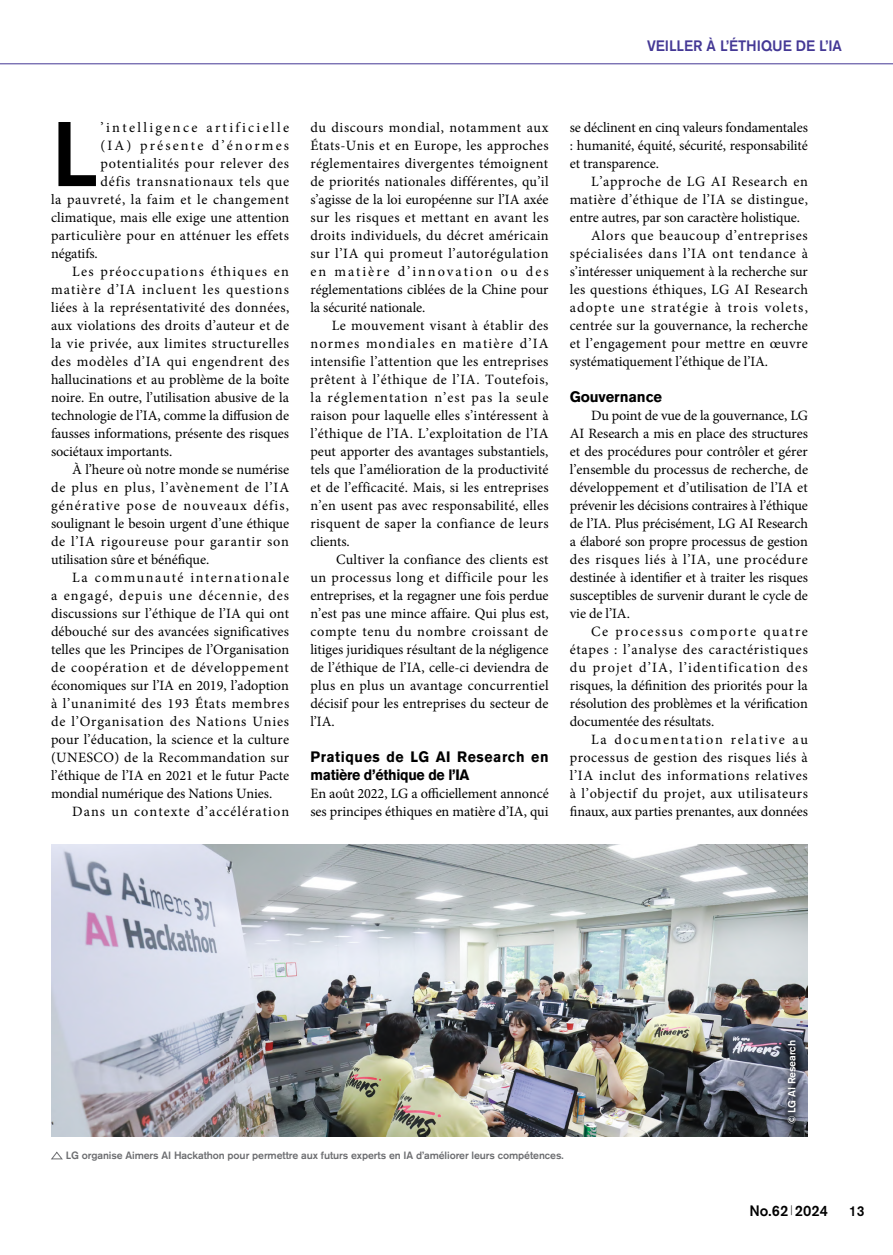
<style>
.page{position:relative;width:893px;height:1255px;background:#fff}
.page>*{position:absolute;margin:0;border:0;box-sizing:border-box;transform-origin:0 0}
.t1{font:500 90.75px "Akzidenz Grotesk BQ";color:#000}
.t2{font:700 15px/18px "Akzidenz Grotesk BQ";letter-spacing:.04em;color:#000;scale:.94 1}
.t3{font:500 15px "Akzidenz Grotesk BQ";letter-spacing:-.005em;color:#443895}
.t4{font:700 15px "Akzidenz Grotesk BQ";letter-spacing:-.005em;color:#000}
.t5{font:500 15px "Akzidenz Grotesk BQ";letter-spacing:.005em;color:#000}
.t6{font:14.25px/18px "Minion Pro";letter-spacing:.01em;color:#000;text-align:justify}
.t7{font:14.25px "Minion Pro";letter-spacing:.03em;color:#000}
.t8{font:14.25px "Minion Pro";letter-spacing:.05em;color:#000}
.t9{font:14.25px "Minion Pro";letter-spacing:.055em;color:#000}
.t10{font:14.25px "Minion Pro";letter-spacing:.045em;color:#000}
.t11{font:14.25px "Minion Pro";letter-spacing:.08em;color:#000}
.t12{font:14.25px "Minion Pro";letter-spacing:.075em;color:#000}
.t13{font:14.25px "Minion Pro";letter-spacing:.04em;color:#000}
.t14{font:14.25px "Minion Pro";letter-spacing:.06em;color:#000}
.t15{font:14.25px "Minion Pro";letter-spacing:.07em;color:#000}
.t16{font:14.25px "Minion Pro";letter-spacing:.085em;color:#000}
.t17{font:14.25px "Minion Pro";letter-spacing:.1em;color:#000}
.t18{font:14.25px "Minion Pro";letter-spacing:.165em;color:#000}
.t19{font:14.25px "Minion Pro";letter-spacing:.15em;color:#000}
.t20{font:500 14.25px "Akzidenz Grotesk BQ";color:#000;scale:.95 1}
.t21{font:500 10.5px "Akzidenz Grotesk BQ";letter-spacing:-.01em;color:#6d6e71}
.t22{font:500 10.5px "Akzidenz Grotesk BQ";letter-spacing:-.01em;color:#fff}
.s1{font-family:"Apple SD Gothic Neo";font-weight:700;font-size:10.5px}
</style>
<div class="page">
<hr style="left:0;top:64px;width:893px;height:1px;background:#443895">
<img style="left:51px;top:844px;width:757px;height:292px">
<div style="left:779px;top:1032px;width:25px;height:100px;background:#000;opacity:.39"></div>
<svg style="left:51px;top:1151px;width:12px;height:8px"></svg>
<p class="t3" style="left:647px;top:37px;width:196px">VEILLER À L’ÉTHIQUE DE L’IA</p>
<h1 class="t1" style="left:51px;top:99px;width:49px">L</h1>
<p class="t18" style="left:101px;top:118px;width:190px">’intelligence artificielle</p>
<p class="t19" style="left:101px;top:136px;width:190px">(IA) présente d’énormes</p>
<p class="t8" style="left:101px;top:154px;width:190px">potentialités pour relever des</p>
<p class="t9" style="left:101px;top:172px;width:190px">défis transnationaux tels que</p>
<p class="t10" style="left:51px;top:190px;width:240px">la pauvreté, la faim et le changement</p>
<p class="t6" style="left:51px;top:209px;width:240px">climatique, mais elle exige une attention</p>
<p class="t7" style="left:51px;top:226px;width:239px">particulière pour en atténuer les effets</p>
<p class="t6" style="left:51px;top:245px;width:48px">négatifs.</p>
<p class="t16" style="left:72px;top:262px;width:218px">Les préoccupations éthiques en</p>
<p class="t12" style="left:51px;top:280px;width:239px">matière d’IA incluent les questions</p>
<p class="t7" style="left:51px;top:298px;width:240px">liées à la représentativité des données,</p>
<p class="t6" style="left:51px;top:316px;width:240px">aux violations des droits d’auteur et de</p>
<p class="t13" style="left:51px;top:334px;width:239px">la vie privée, aux limites structurelles</p>
<p class="t10" style="left:51px;top:352px;width:240px">des modèles d’IA qui engendrent des</p>
<p class="t6" style="left:51px;top:370px;width:240px">hallucinations et au problème de la boîte</p>
<p class="t6" style="left:51px;top:388px;width:239px">noire. En outre, l’utilisation abusive de la</p>
<p class="t6" style="left:51px;top:406px;width:240px">technologie de l’IA, comme la diffusion de</p>
<p class="t6" style="left:51px;top:424px;width:240px">fausses informations, présente des risques</p>
<p class="t6" style="left:51px;top:442px;width:123px">sociétaux importants.</p>
<p class="t6" style="left:72px;top:460px;width:218px">À l’heure où notre monde se numérise</p>
<p class="t14" style="left:51px;top:478px;width:240px">de plus en plus, l’avènement de l’IA</p>
<p class="t11" style="left:51px;top:496px;width:240px">générative pose de nouveaux défis,</p>
<p class="t6" style="left:51px;top:514px;width:240px">soulignant le besoin urgent d’une éthique</p>
<p class="t9" style="left:51px;top:532px;width:239px">de l’IA rigoureuse pour garantir son</p>
<p class="t6" style="left:51px;top:550px;width:160px">utilisation sûre et bénéfique.</p>
<p class="t17" style="left:72px;top:568px;width:218px">La communauté internationale</p>
<p class="t12" style="left:51px;top:586px;width:240px">a engagé, depuis une décennie, des</p>
<p class="t6" style="left:51px;top:604px;width:240px">discussions sur l’éthique de l’IA qui ont</p>
<p class="t6" style="left:51px;top:622px;width:239px">débouché sur des avancées significatives</p>
<p class="t6" style="left:51px;top:640px;width:240px">telles que les Principes de l’Organisation</p>
<p class="t9" style="left:51px;top:658px;width:239px">de coopération et de développement</p>
<p class="t6" style="left:51px;top:676px;width:239px">économiques sur l’IA en 2019, l’adoption</p>
<p class="t8" style="left:51px;top:694px;width:240px">à l’unanimité des 193 États membres</p>
<p class="t9" style="left:51px;top:712px;width:240px">de l’Organisation des Nations Unies</p>
<p class="t6" style="left:51px;top:730px;width:240px">pour l’éducation, la science et la culture</p>
<p class="t6" style="left:51px;top:748px;width:240px">(UNESCO) de la Recommandation sur</p>
<p class="t6" style="left:51px;top:766px;width:240px">l’éthique de l’IA en 2021 et le futur Pacte</p>
<p class="t6" style="left:51px;top:784px;width:223px">mondial numérique des Nations Unies.</p>
<p class="t15" style="left:72px;top:802px;width:218px">Dans un contexte d’accélération</p>
<p class="t6" style="left:310px;top:118px;width:240px">du discours mondial, notamment aux États-Unis et en Europe, les approches réglementaires divergentes témoignent de priorités nationales différentes, qu’il s’agisse de la loi européenne sur l’IA axée sur les risques et mettant en avant les droits individuels, du décret américain sur l’IA qui promeut l’autorégulation en matière d’innovation ou des réglementations ciblées de la Chine pour la sécurité nationale.</p>
<p class="t6" style="left:310px;top:316px;width:240px;text-indent:21px">Le mouvement visant à établir des normes mondiales en matière d’IA intensifie l’attention que les entreprises prêtent à l’éthique de l’IA. Toutefois, la réglementation n’est pas la seule raison pour laquelle elles s’intéressent à l’éthique de l’IA. L’exploitation de l’IA peut apporter des avantages substantiels, tels que l’amélioration de la productivité et de l’efficacité. Mais, si les entreprises n’en usent pas avec responsabilité, elles risquent de saper la confiance de leurs clients.</p>
<p class="t6" style="left:310px;top:550px;width:240px;text-indent:26px">Cultiver la confiance des clients est un processus long et difficile pour les entreprises, et la regagner une fois perdue n’est pas une mince affaire. Qui plus est, compte tenu du nombre croissant de litiges juridiques résultant de la négligence de l’éthique de l’IA, celle-ci deviendra de plus en plus un avantage concurrentiel décisif pour les entreprises du secteur de l’IA.</p>
<p class="t2" style="left:310px;top:748px;width:255px">Pratiques de LG AI Research en matière d’éthique de l’IA</p>
<p class="t6" style="left:310px;top:785px;width:240px">En août 2022, LG a officiellement annoncé ses principes éthiques en matière d’IA, qui</p>
<p class="t6" style="left:570px;top:119px;width:240px">se déclinent en cinq valeurs fondamentales : humanité, équité, sécurité, responsabilité et transparence.</p>
<p class="t10" style="left:591px;top:172px;width:218px">L’approche de LG AI Research en</p>
<p class="t7" style="left:570px;top:190px;width:240px">matière d’éthique de l’IA se distingue,</p>
<p class="t6" style="left:570px;top:209px;width:232px">entre autres, par son caractère holistique.</p>
<p class="t8" style="left:591px;top:226px;width:218px">Alors que beaucoup d’entreprises</p>
<p class="t8" style="left:570px;top:244px;width:240px">spécialisées dans l’IA ont tendance à</p>
<p class="t6" style="left:570px;top:262px;width:240px">s’intéresser uniquement à la recherche sur</p>
<p class="t6" style="left:570px;top:280px;width:240px">les questions éthiques, LG AI Research</p>
<p class="t11" style="left:570px;top:298px;width:240px">adopte une stratégie à trois volets,</p>
<p class="t6" style="left:570px;top:316px;width:240px">centrée sur la gouvernance, la recherche</p>
<p class="t7" style="left:570px;top:334px;width:240px">et l’engagement pour mettre en œuvre</p>
<p class="t6" style="left:570px;top:352px;width:200px">systématiquement l’éthique de l’IA.</p>
<p class="t4" style="left:570px;top:388px;width:94px">Gouvernance</p>
<p class="t6" style="left:570px;top:407px;width:240px;text-indent:21px">Du point de vue de la gouvernance, LG AI Research a mis en place des structures et des procédures pour contrôler et gérer l’ensemble du processus de recherche, de développement et d’utilisation de l’IA et prévenir les décisions contraires à l’éthique de l’IA. Plus précisément, LG AI Research a élaboré son propre processus de gestion des risques liés à l’IA, une procédure destinée à identifier et à traiter les risques susceptibles de survenir durant le cycle de vie de l’IA.</p>
<p class="t6" style="left:570px;top:622px;width:240px;text-indent:21px">Ce processus comporte quatre étapes : l’analyse des caractéristiques du projet d’IA, l’identification des risques, la définition des priorités pour la résolution des problèmes et la vérification documentée des résultats.</p>
<p class="t6" style="left:570px;top:730px;width:240px;text-indent:21px">La documentation relative au processus de gestion des risques liés à l’IA inclut des informations relatives à l’objectif du projet, aux utilisateurs finaux, aux parties prenantes, aux données</p>
<p class="t22" style="left:785px;top:1124px;width:86px;rotate:-90deg">© LG AI Research</p>
<p class="t21" style="left:66px;top:1149px;width:499px">LG organise Aimers AI Hackathon pour permettre aux futurs experts en IA d’améliorer leurs compétences.</p>
<p class="t5" style="left:749px;top:1201px;width:80px">No.62<span class="s1">┃</span>2024</p>
<p class="t20" style="left:849px;top:1201px;width:17px">13</p>
</div>
